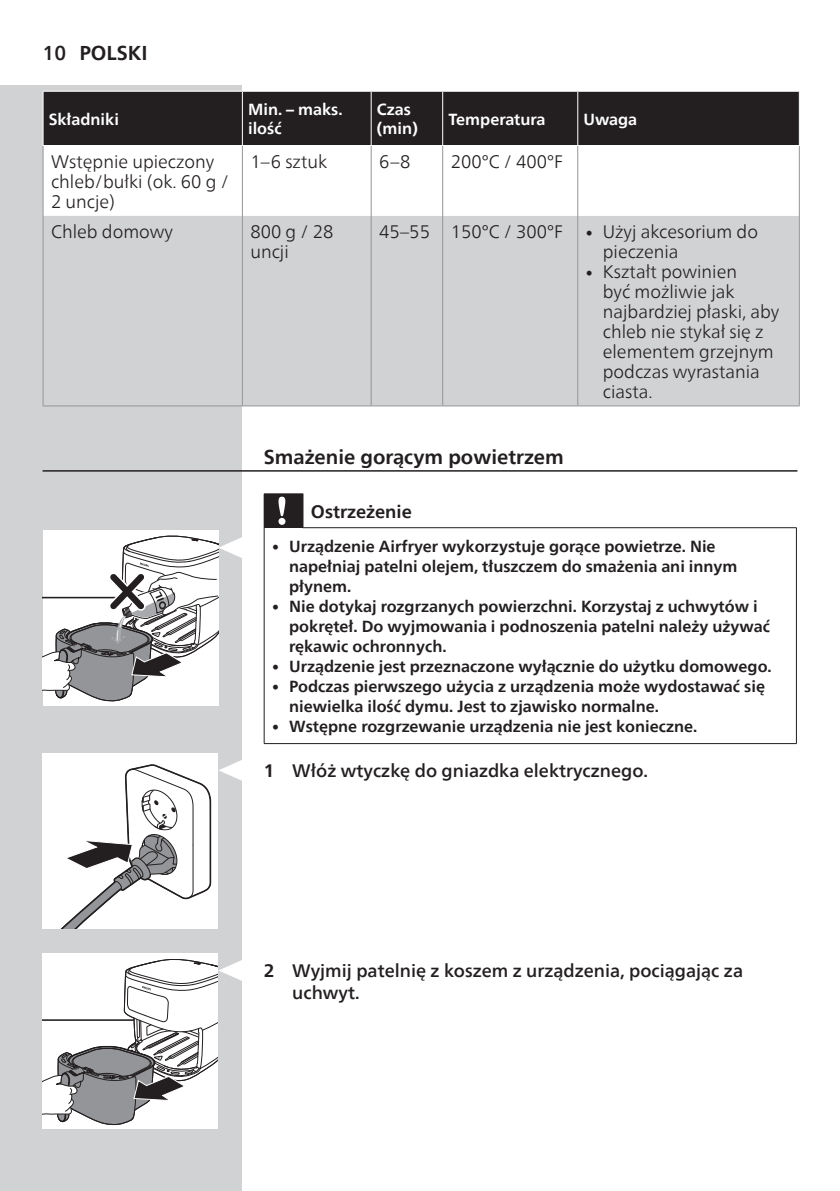
<style>
.page{position:relative;width:840px;height:1191px;background:#fff}
.page>*{position:absolute;margin:0;border:0;box-sizing:border-box;transform-origin:0 0}
.heading-title-paragr{font:700 20px "Neue Frutiger World";color:#231f20}
.dfutable{font:300 18px/20px "Neue Frutiger World";color:#231f20}
.t1{font:500 18px/21.6px "Neue Frutiger World";color:#231f20}
.cautions-caption-par{font:700 18px "Neue Frutiger World";color:#231f20}
.t2{font:700 16px/20px "Neue Frutiger World";color:#231f20}
.dfutable_header{font:700 16px/19.2px "Neue Frutiger World";color:#fff}
.s1{font-weight:500}
.s2{font-size:14.2px}
.s3{font-weight:300;font-size:14.2px}
.s4{font-weight:700}
</style>
<div class="page">
<div style="left:0;top:85px;width:241px;height:1106px;background:#d1d2d4"></div>
<hr style="left:43px;top:470px;width:754px;height:1px;background:#231f20">
<div style="left:44px;top:92px;width:754px;height:53px;background:#231f20"></div>
<svg style="left:44px;top:146px;width:535px;height:70px"></svg>
<div style="left:241px;top:216px;width:557px;height:189px;background:#d1d2d4"></div>
<hr style="left:370px;top:92px;width:1px;height:53px;background:#fff">
<hr style="left:442px;top:92px;width:1px;height:53px;background:#fff">
<hr style="left:577px;top:92px;width:1px;height:53px;background:#fff">
<hr style="left:43px;top:146px;width:1px;height:70px;background:#939598">
<hr style="left:242px;top:146px;width:1px;height:70px;background:#939598">
<hr style="left:370px;top:146px;width:1px;height:70px;background:#939598">
<hr style="left:442px;top:146px;width:1px;height:70px;background:#939598">
<hr style="left:577px;top:146px;width:1px;height:70px;background:#939598">
<hr style="left:798px;top:146px;width:1px;height:70px;background:#939598">
<hr style="left:43px;top:216px;width:1px;height:189px;background:#939598">
<hr style="left:242px;top:216px;width:1px;height:189px;background:#939598">
<hr style="left:370px;top:216px;width:1px;height:189px;background:#939598">
<hr style="left:442px;top:216px;width:1px;height:189px;background:#939598">
<hr style="left:577px;top:216px;width:1px;height:189px;background:#939598">
<hr style="left:798px;top:216px;width:1px;height:189px;background:#939598">
<hr style="left:43px;top:405px;width:199px;height:1px;background:#939598">
<hr style="left:242px;top:405px;width:129px;height:1px;background:#939598">
<hr style="left:371px;top:405px;width:71px;height:1px;background:#939598">
<hr style="left:442px;top:405px;width:135px;height:1px;background:#939598">
<hr style="left:577px;top:405px;width:222px;height:1px;background:#939598">
<hr style="left:43px;top:91px;width:199px;height:1px;background:#fff">
<hr style="left:43px;top:92px;width:1px;height:53px;background:#fff">
<hr style="left:242px;top:92px;width:1px;height:53px;background:#fff">
<hr style="left:43px;top:145px;width:199px;height:1px;background:#fff">
<div style="left:264px;top:494px;width:39px;height:34px;background:#231f20"></div>
<hr style="left:264px;top:493px;width:39px;height:1px;background:#231f20">
<hr style="left:795px;top:528px;width:1px;height:215px;background:#231f20">
<hr style="left:264px;top:528px;width:1px;height:215px;background:#231f20">
<hr style="left:264px;top:743px;width:39px;height:1px;background:#231f20">
<hr style="left:303px;top:743px;width:493px;height:1px;background:#231f20">
<hr style="left:302px;top:527px;width:494px;height:1px;background:#231f20">
<svg style="left:278px;top:496px;width:7px;height:29px"></svg>
<div style="left:43px;top:530px;width:175px;height:175px;background:#fff"></div>
<svg style="left:43px;top:535px;width:199px;height:170px"></svg>
<svg style="left:219px;top:759px;width:23px;height:22px"></svg>
<div style="left:43px;top:753px;width:175px;height:175px;background:#fff"></div>
<svg style="left:61px;top:764px;width:151px;height:164px"></svg>
<div style="left:43px;top:952px;width:175px;height:176px;background:#fff"></div>
<svg style="left:43px;top:958px;width:199px;height:170px"></svg>
<p class="heading-title-paragr" style="left:43px;top:35px;width:106px"><span class="s1">10</span> POLSKI</p>
<p class="dfutable_header" style="left:49px;top:109px;width:72px">Składniki</p>
<p class="dfutable_header" style="left:248px;top:99px;width:96px">Min. – maks. ilość</p>
<p class="dfutable_header" style="left:376px;top:99px;width:36px">Czas</p>
<p class="dfutable_header" style="left:376px;top:119px;width:43px">(min)</p>
<p class="dfutable_header" style="left:448px;top:109px;width:99px">Temperatura</p>
<p class="dfutable_header" style="left:583px;top:109px;width:55px">Uwaga</p>
<p class="dfutable" style="left:51px;top:152px;width:179px">Wstępnie upieczony chleb/bułki (ok. 60 g /<br>2 uncje)</p>
<p class="dfutable" style="left:250px;top:152px;width:78px">1–6 sztuk</p>
<p class="dfutable" style="left:379px;top:152px;width:33px">6–8</p>
<p class="dfutable" style="left:450px;top:152px;width:114px">200°C / 400°F</p>
<p class="dfutable" style="left:51px;top:222px;width:123px">Chleb domowy</p>
<p class="dfutable" style="left:250px;top:222px;width:85px">800 g / 28 uncji</p>
<p class="dfutable" style="left:379px;top:222px;width:52px">45–55</p>
<p class="dfutable" style="left:450px;top:222px;width:114px">150°C / 300°F</p>
<p class="dfutable" style="left:602px;top:222px;width:157px;text-indent:-17px"><span class="s2">•</span> Użyj akcesorium do pieczenia</p>
<p class="dfutable" style="left:602px;top:262px;width:178px;text-indent:-17px"><span class="s2">•</span> Kształt powinien<br>być możliwie jak najbardziej płaski, aby chleb nie stykał się z elementem grzejnym podczas wyrastania ciasta.</p>
<p class="heading-title-paragr" style="left:264px;top:440px;width:301px">Smażenie gorącym powietrzem</p>
<p class="cautions-caption-par" style="left:311px;top:495px;width:102px">Ostrzeżenie</p>
<p class="t2" style="left:289px;top:536px;width:449px;text-indent:-17px"><span class="s3">•</span> Urządzenie Airfryer wykorzystuje gorące powietrze. Nie napełniaj patelni olejem, tłuszczem do smażenia ani innym płynem.</p>
<p class="t2" style="left:289px;top:596px;width:482px;text-indent:-17px"><span class="s3">•</span> Nie dotykaj rozgrzanych powierzchni. Korzystaj z uchwytów i pokręteł. Do wyjmowania i podnoszenia patelni należy używać rękawic ochronnych.</p>
<p class="t2" style="left:272px;top:656px;width:500px"><span class="s3">•</span> Urządzenie jest przeznaczone wyłącznie do użytku domowego.</p>
<p class="t2" style="left:289px;top:676px;width:477px;text-indent:-17px"><span class="s3">•</span> Podczas pierwszego użycia z urządzenia może wydostawać się niewielka ilość dymu. Jest to zjawisko normalne.</p>
<p class="t2" style="left:272px;top:716px;width:426px"><span class="s3">•</span> Wstępne rozgrzewanie urządzenia nie jest konieczne.</p>
<p class="t1" style="left:264px;top:759px;width:385px"><span class="s4">1</span> Włóż wtyczkę do gniazdka elektrycznego.</p>
<p class="t1" style="left:292px;top:960px;width:452px;text-indent:-28px"><span class="s4">2</span> Wyjmij patelnię z koszem z urządzenia, pociągając za uchwyt.</p>
</div>
